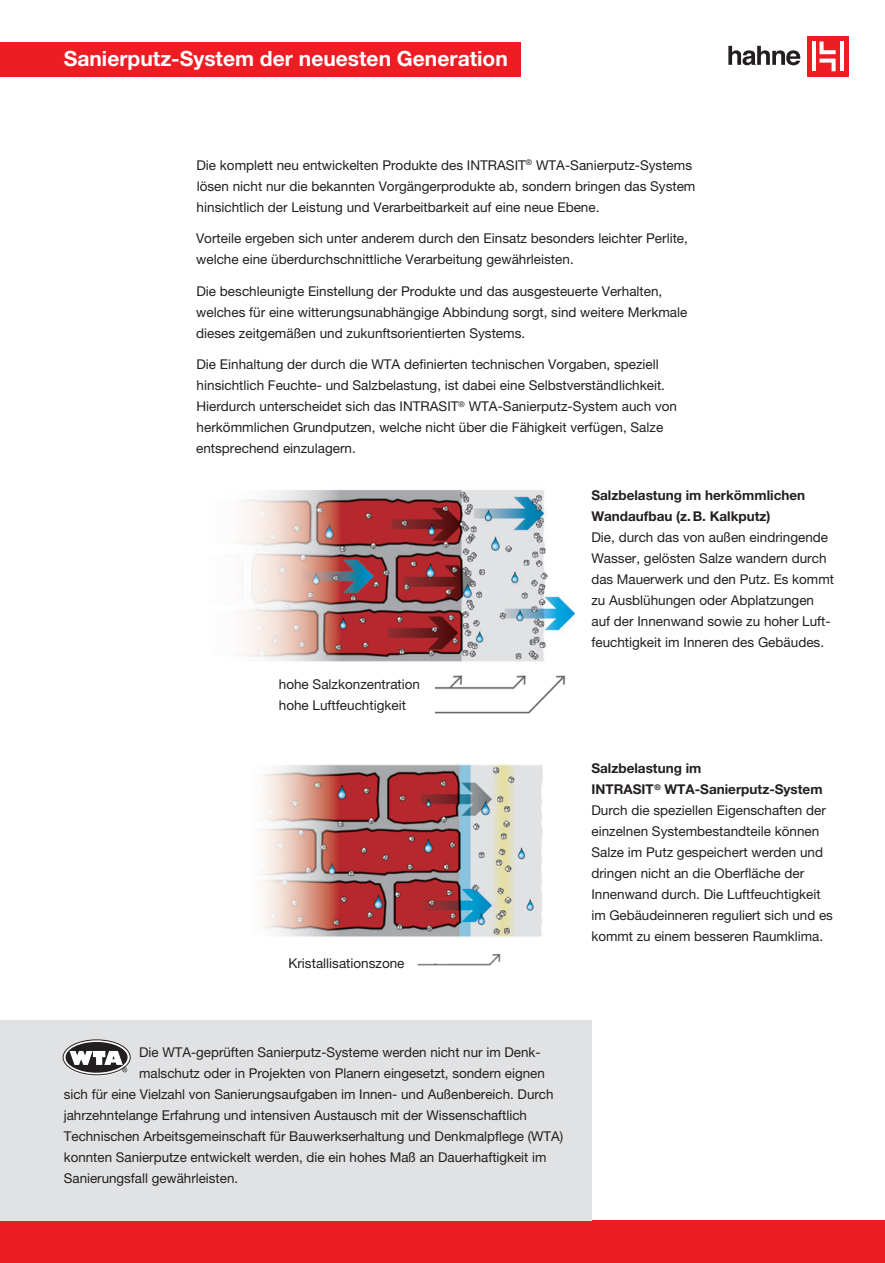
<style>
.page{position:relative;width:885px;height:1263px;background:#fff}
.page>*{position:absolute;margin:0;border:0;box-sizing:border-box;transform-origin:0 0}
.t1{font:700 21px "Helvetica Neue LT Pro";color:#fff}
.t2{font:13.5px/21px "Helvetica Neue LT Pro";color:#231f20}
.t3{font:700 13.5px/21px "Helvetica Neue LT Pro";color:#231f20}
.s1{font-weight:700}
</style>
<div class="page">
<div style="left:0;top:1220px;width:884px;height:43px;background:#ee1d23"></div>
<img style="left:261px;top:764px;width:281px;height:174px">
<img style="left:417px;top:954px;width:84px;height:12px">
<img style="left:435px;top:675px;width:130px;height:39px">
<img style="left:240px;top:490px;width:334px;height:172px">
<div style="left:0;top:1020px;width:591px;height:200px;background:#e1e2e4"></div>
<svg style="left:63px;top:1039px;width:68px;height:37px"></svg>
<div style="left:65px;top:1042px;width:62px;height:31px;background:#231f20;border-radius:50%"></div>
<div style="left:63px;top:1039px;width:68px;height:36px;border:1px solid #231f20;border-radius:50%"></div>
<svg style="left:70px;top:1051px;width:57px;height:21px"></svg>
<div style="left:0;top:42px;width:520px;height:34px;background:#ee1d23"></div>
<div style="left:807px;top:36px;width:41px;height:41px;background:#ee1d23"></div>
<svg style="left:812px;top:41px;width:3px;height:30px"></svg>
<svg style="left:819px;top:41px;width:16px;height:30px"></svg>
<svg style="left:840px;top:41px;width:3px;height:30px"></svg>
<svg style="left:728px;top:46px;width:72px;height:19px"></svg>
<h1 class="t1" style="left:64px;top:46px;width:445px">Sanierputz-System der neuesten Generation</h1>
<p class="t2" style="left:196px;top:154px;width:500px">Die komplett neu entwickelten Produkte des INTRASIT<sup>®</sup> WTA-Sanierputz-Systems lösen nicht nur die bekannten Vorgängerprodukte ab, sondern bringen das System hinsichtlich der Leistung und Verarbeitbarkeit auf eine neue Ebene.</p>
<p class="t2" style="left:196px;top:228px;width:493px">Vorteile ergeben sich unter anderem durch den Einsatz besonders leichter Perlite, welche eine überdurchschnittliche Verarbeitung gewährleisten.</p>
<p class="t2" style="left:196px;top:280px;width:492px">Die beschleunigte Einstellung der Produkte und das ausgesteuerte Verhalten, welches für eine witterungsunabhängige Abbindung sorgt, sind weitere Merkmale dieses zeitgemäßen und zukunftsorientierten Systems.</p>
<p class="t2" style="left:196px;top:354px;width:482px">Die Einhaltung der durch die WTA definierten technischen Vorgaben, speziell hinsichtlich Feuchte- und Salzbelastung, ist dabei eine Selbstverständlichkeit.<br>Hierdurch unterscheidet sich das INTRASIT<sup>®</sup> WTA-Sanierputz-System auch von herkömmlichen Grundputzen, welche nicht über die Fähigkeit verfügen, Salze entsprechend einzulagern.</p>
<p class="t2" style="left:279px;top:674px;width:143px">hohe Salzkonzentration hohe Luftfeuchtigkeit</p>
<p class="t2" style="left:288px;top:952px;width:117px">Kristallisationszone</p>
<p class="t3" style="left:591px;top:485px;width:215px">Salzbelastung im herkömmlichen<br>Wandaufbau (z.B. Kalkputz)</p>
<p class="t2" style="left:591px;top:527px;width:244px">Die, durch das von außen eindringende Wasser, gelösten Salze wandern durch das Mauerwerk und den Putz. Es kommt zu Ausblühungen oder Abplatzungen auf der Innenwand sowie zu hoher Luft&shy;feuchtigkeit im Inneren des Gebäudes.</p>
<p class="t2" style="left:591px;top:758px;width:243px"><span class="s1">Salzbelastung im<br>INTRASIT</span><sup>®</sup> <span class="s1">WTA-Sanierputz-System </span>Durch die speziellen Eigenschaften der einzelnen Systembestandteile können Salze im Putz gespeichert werden und dringen nicht an die Oberfläche der Innenwand durch. Die Luftfeuchtigkeit im Gebäudeinneren reguliert sich und es kommt zu einem besseren Raumklima.</p>
<p class="t2" style="left:139px;top:1041px;width:403px">Die WTA-geprüften Sanierputz-Systeme werden nicht nur im Denk-</p>
<p class="t2" style="left:139px;top:1062px;width:407px">malschutz oder in Projekten von Planern eingesetzt, sondern eignen</p>
<p class="t2" style="left:64px;top:1083px;width:491px">sich für eine Vielzahl von Sanierungsaufgaben im Innen- und Außenbereich. Durch</p>
<p class="t2" style="left:64px;top:1104px;width:464px">jahrzehntelange Erfahrung und intensiven Austausch mit der Wissenschaftlich</p>
<p class="t2" style="left:64px;top:1125px;width:501px">Technischen Arbeitsgemeinschaft für Bauwerkserhaltung und Denkmalpflege (WTA)</p>
<p class="t2" style="left:64px;top:1146px;width:484px">konnten Sanierputze entwickelt werden, die ein hohes Maß an Dauerhaftigkeit im</p>
<p class="t2" style="left:64px;top:1167px;width:176px">Sanierungsfall gewährleisten.</p>
</div>
